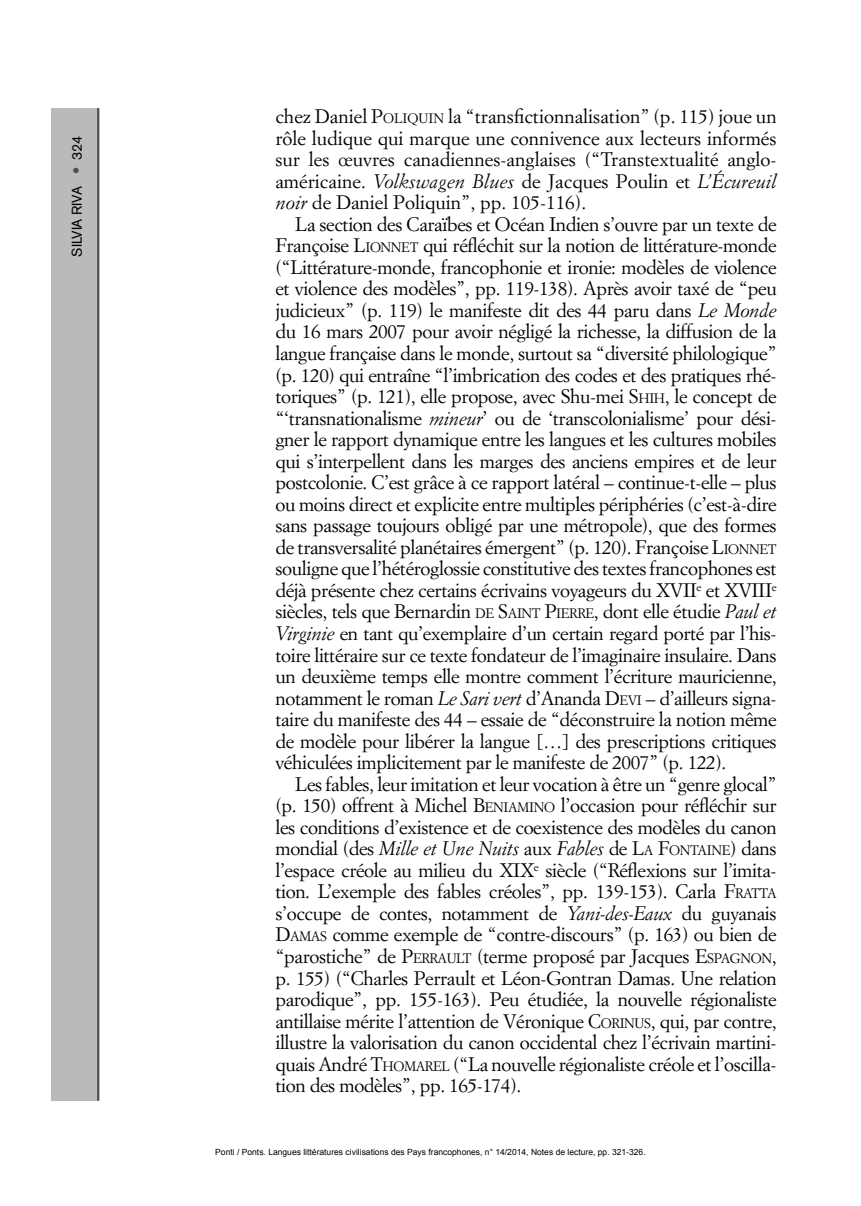
<style>
.page{position:relative;width:861px;height:1206px;background:#fff}
.page>*{position:absolute;margin:0;border:0;box-sizing:border-box;transform-origin:0 0}
.t1{font:19.25px/21.5px "Simoncini Garamond";letter-spacing:-.02em;color:#000;text-align:justify}
.t2{font:14px "Akzidenz Grotesk BE";letter-spacing:-.02em;color:#000}
.t3{font:8.58px "Arial";color:#000}
.s1{font-size:21px;color:#4e4e4e}
.s2{font-size:13.47px}
.s3{font-style:italic}
</style>
<div class="page">
<hr style="left:96px;top:108px;width:2px;height:992px;background:#4e4e4e">
<div style="left:51px;top:108px;width:46px;height:992px;background:#bababa"></div>
<hr style="left:98px;top:108px;width:1px;height:992px;background:#4e4e4e">
<p class="t2" style="left:72px;top:257px;width:122px;rotate:-90deg">SILVIA RIVA <span class="s1">•</span> 324</p>
<p class="t1" style="left:275px;top:107px;width:503px">chez Daniel P<span class="s2">OLIQUIN</span> la “transfictionnalisation” (p. 115) joue un rôle ludique qui marque une connivence aux lecteurs informés sur les œuvres canadiennes-anglaises (“Transtextualité anglo&shy;américaine. <span class="s3">Volkswagen Blues</span> de Jacques Poulin et <span class="s3">L’Écureuil noir</span> de Daniel Poliquin”, pp. 105-116).</p>
<p class="t1" style="left:275px;top:215px;width:503px;text-indent:20px">La section des Caraïbes et Océan Indien s’ouvre par un texte de Françoise L<span class="s2">IONNET</span> qui réfléchit sur la notion de littérature-monde (“Littérature-monde, francophonie et ironie: modèles de violence et violence des modèles”, pp. 119-138). Après avoir taxé de “peu judicieux” (p. 119) le manifeste dit des 44 paru dans <span class="s3">Le Monde </span>du 16 mars 2007 pour avoir négligé la richesse, la diffusion de la langue française dans le monde, surtout sa “diversité philologique” (p. 120) qui entraîne “l’imbrication des codes et des pratiques rhé&shy;toriques” (p. 121), elle propose, avec Shu-mei S<span class="s2">HIH</span>, le concept de “‘transnationalisme <span class="s3">mineur</span>’ ou de ‘transcolonialisme’ pour dési&shy;gner le rapport dynamique entre les langues et les cultures mobiles qui s’interpellent dans les marges des anciens empires et de leur postcolonie. C’est grâce à ce rapport latéral – continue-t-elle – plus ou moins direct et explicite entre multiples périphéries (c’est-à-dire sans passage toujours obligé par une métropole), que des formes de transversalité planétaires émergent” (p. 120). Françoise L<span class="s2">IONNET </span>souligne que l’hétéroglossie constitutive des textes francophones est déjà présente chez certains écrivains voyageurs du XVII<sup>e</sup> et XVIII<sup>e </sup>siècles, tels que Bernardin <span class="s2">DE</span> S<span class="s2">AINT</span> P<span class="s2">IERRE</span>, dont elle étudie <span class="s3">Paul et Virginie</span> en tant qu’exemplaire d’un certain regard porté par l’his&shy;toire littéraire sur ce texte fondateur de l’imaginaire insulaire. Dans un deuxième temps elle montre comment l’écriture mauricienne, notamment le roman <span class="s3">Le Sari vert</span> d’Ananda D<span class="s2">EVI</span> – d’ailleurs signa&shy;taire du manifeste des 44 – essaie de “déconstruire la notion même de modèle pour libérer la langue […] des prescriptions critiques véhiculées implicitement par le manifeste de 2007” (p. 122).</p>
<p class="t1" style="left:275px;top:774px;width:503px;text-indent:20px">Les fables, leur imitation et leur vocation à être un “genre glocal” (p. 150) offrent à Michel B<span class="s2">ENIAMINO</span> l’occasion pour réfléchir sur les conditions d’existence et de coexistence des modèles du canon mondial (des <span class="s3">Mille et Une Nuits</span> aux <span class="s3">Fables</span> de L<span class="s2">A</span> F<span class="s2">ONTAINE</span>) dans l’espace créole au milieu du XIX<sup>e</sup> siècle (“Réflexions sur l’imita&shy;tion. L’exemple des fables créoles”, pp. 139-153). Carla F<span class="s2">RATTA </span>s’occupe de contes, notamment de <span class="s3">Yani-des-Eaux</span> du guyanais D<span class="s2">AMAS</span> comme exemple de “contre-discours” (p. 163) ou bien de “parostiche” de P<span class="s2">ERRAULT</span> (terme proposé par Jacques E<span class="s2">SPAGNON</span>, p. 155) (“Charles Perrault et Léon-Gontran Damas. Une relation parodique”, pp. 155-163). Peu étudiée, la nouvelle régionaliste antillaise mérite l’attention de Véronique C<span class="s2">ORINUS</span>, qui, par contre, illustre la valorisation du canon occidental chez l’écrivain martini&shy;quais André T<span class="s2">HOMAREL</span> (“La nouvelle régionaliste créole et l’oscilla&shy;tion des modèles”, pp. 165-174).</p>
<p class="t3" style="left:215px;top:1145px;width:432px">Ponti / Ponts. Langues littératures civilisations des Pays francophones, n° 14/2014, Notes de lecture, pp. 321-326.</p>
</div>
